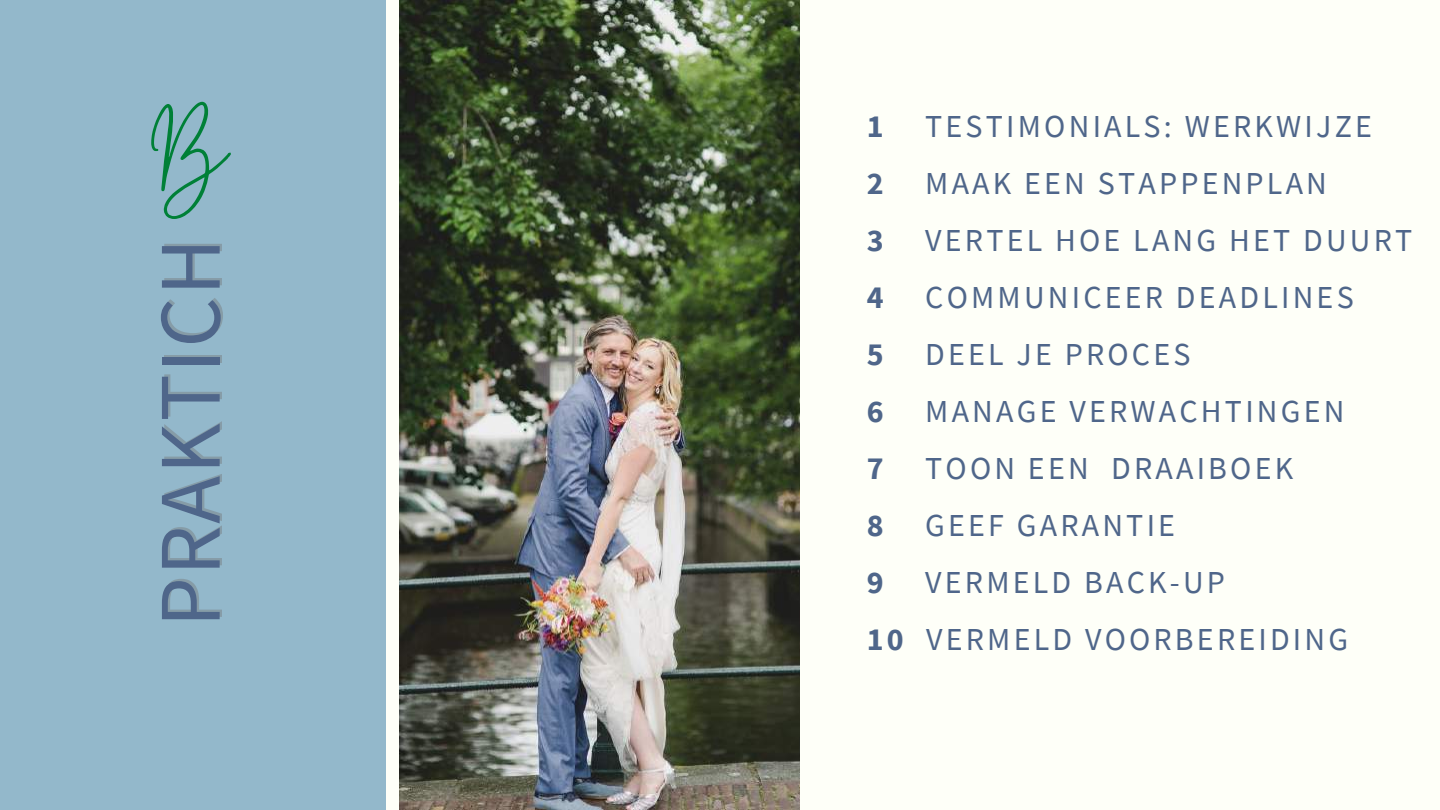
<style>
.page{position:relative;width:1440px;height:810px;background:#93b8cb}
.page>*{position:absolute;margin:0;border:0;box-sizing:border-box;transform-origin:0 0}
.t1{font:88px "Source Sans Pro";letter-spacing:.02em;color:#4f668a}
.t2{font:85px "Gistesy";color:#008037}
.t3{font:32px/57px "Source Sans Pro";letter-spacing:.1em;color:#4f668a}
.t4{font:700 32px "Source Sans Pro";color:#4f668a}
.s1{font-weight:700}
</style>
<div class="page">
<div style="left:386px;top:0;width:1054px;height:810px;background:#fefff8"></div>
<img style="left:400px;top:0;width:400px;height:810px">
<h2 class="t2" style="left:151px;top:89px;width:78px">B</h2>
<h1 class="t1" style="left:133px;top:627px;width:390px;rotate:-90deg">PRAKTICH</h1>
<p class="t4" style="left:867px;top:105px;width:18px">1</p>
<p class="t3" style="left:925px;top:97px;width:448px">TESTIMONIALS: WERKWIJZE</p>
<p class="t4" style="left:867px;top:162px;width:18px">2</p>
<p class="t3" style="left:925px;top:154px;width:403px">MAAK EEN STAPPENPLAN</p>
<p class="t4" style="left:867px;top:219px;width:18px">3</p>
<p class="t3" style="left:925px;top:211px;width:489px">VERTEL HOE LANG HET DUURT</p>
<p class="t4" style="left:867px;top:276px;width:18px">4</p>
<p class="t3" style="left:925px;top:268px;width:430px">COMMUNICEER DEADLINES</p>
<p class="t4" style="left:867px;top:333px;width:18px">5</p>
<p class="t3" style="left:925px;top:325px;width:267px">DEEL JE PROCES</p>
<p class="t4" style="left:867px;top:390px;width:18px">6</p>
<p class="t3" style="left:925px;top:382px;width:421px">MANAGE VERWACHTINGEN</p>
<p class="t4" style="left:867px;top:447px;width:18px">7</p>
<p class="t3" style="left:925px;top:439px;width:370px">TOON EEN DRAAIBOEK</p>
<p class="t4" style="left:867px;top:504px;width:18px">8</p>
<p class="t3" style="left:925px;top:496px;width:251px">GEEF GARANTIE</p>
<p class="t4" style="left:867px;top:561px;width:18px">9</p>
<p class="t3" style="left:867px;top:553px;width:483px;text-indent:58px">VERMELD BACK-UP<br><span class="s1">10</span> VERMELD VOORBEREIDING</p>
</div>
